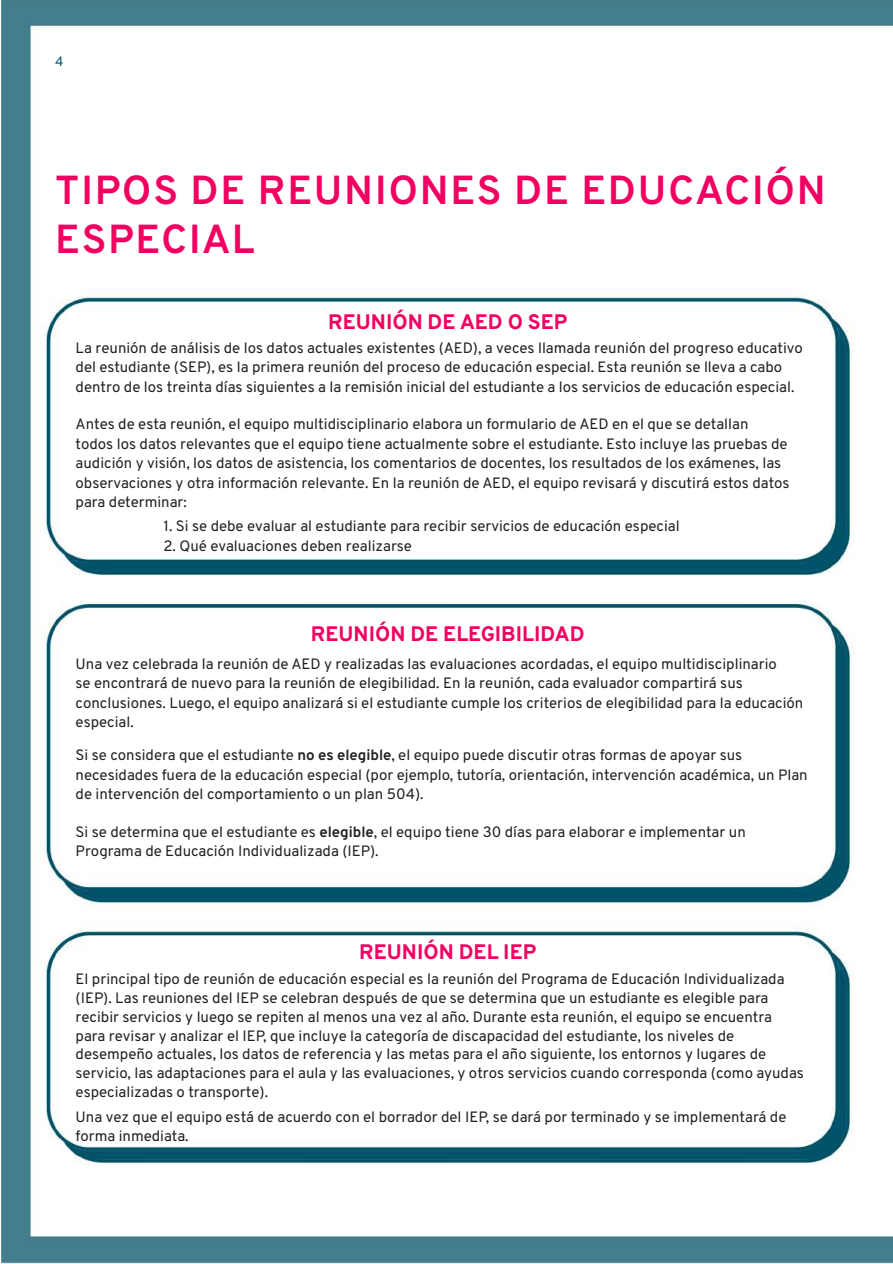
<style>
.page{position:relative;width:893px;height:1264px;background:#fff}
.page>*{position:absolute;margin:0;border:0;box-sizing:border-box;transform-origin:0 0}
.t1{font:700 40.5px/48.6px "Overpass";letter-spacing:.04em;color:#f20061}
.t2{font:800 21px "Overpass";color:#f20061}
.t3{font:15px/19.5px "Overpass";color:#231f20}
.t4{font:13.5px "Overpass";color:#005269}
.s1{font-weight:700}
</style>
<div class="page">
<img style="left:1px;top:0;width:891px;height:1263px">
<p class="t4" style="left:55px;top:53px;width:10px">4</p>
<h1 class="t1" style="left:55px;top:166px;width:771px">TIPOS DE REUNIONES DE EDUCACIÓN<br>ESPECIAL</h1>
<h2 class="t2" style="left:328px;top:308px;width:240px">REUNIÓN DE AED O SEP</h2>
<p class="t3" style="left:76px;top:338px;width:728px">La reunión de análisis de los datos actuales existentes (AED), a veces llamada reunión del progreso educativo del estudiante (SEP), es la primera reunión del proceso de educación especial. Esta reunión se lleva a cabo dentro de los treinta días siguientes a la remisión inicial del estudiante a los servicios de educación especial.</p>
<p class="t3" style="left:76px;top:414px;width:715px">Antes de esta reunión, el equipo multidisciplinario elabora un formulario de AED en el que se detallan todos los datos relevantes que el equipo tiene actualmente sobre el estudiante. Esto incluye las pruebas de audición y visión, los datos de asistencia, los comentarios de docentes, los resultados de los exámenes, las observaciones y otra información relevante. En la reunión de AED, el equipo revisará y discutirá estos datos para determinar:</p>
<p class="t3" style="left:163px;top:516px;width:517px">1. Si se debe evaluar al estudiante para recibir servicios de educación especial</p>
<p class="t3" style="left:163px;top:536px;width:250px">2. Qué evaluaciones deben realizarse</p>
<h2 class="t2" style="left:311px;top:621px;width:275px">REUNIÓN DE ELEGIBILIDAD</h2>
<p class="t3" style="left:76px;top:654px;width:729px">Una vez celebrada la reunión de AED y realizadas las evaluaciones acordadas, el equipo multidisciplinario<br>se encontrará de nuevo para la reunión de elegibilidad. En la reunión, cada evaluador compartirá sus conclusiones. Luego, el equipo analizará si el estudiante cumple los criterios de elegibilidad para la educación especial.</p>
<p class="t3" style="left:76px;top:745px;width:733px">Si se considera que el estudiante <span class="s1">no es elegible</span>, el equipo puede discutir otras formas de apoyar sus necesidades fuera de la educación especial (por ejemplo, tutoría, orientación, intervención académica, un Plan de intervención del comportamiento o un plan 504).</p>
<p class="t3" style="left:76px;top:822px;width:671px">Si se determina que el estudiante es <span class="s1">elegible</span>, el equipo tiene 30 días para elaborar e implementar un<br>Programa de Educación Individualizada (IEP).</p>
<h2 class="t2" style="left:359px;top:938px;width:178px">REUNIÓN DEL IEP</h2>
<p class="t3" style="left:76px;top:969px;width:729px;line-height:18.8px">El principal tipo de reunión de educación especial es la reunión del Programa de Educación Individualizada (IEP). Las reuniones del IEP se celebran después de que se determina que un estudiante es elegible para recibir servicios y luego se repiten al menos una vez al año. Durante esta reunión, el equipo se encuentra para revisar y analizar el IEP, que incluye la categoría de discapacidad del estudiante, los niveles de desempeño actuales, los datos de referencia y las metas para el año siguiente, los entornos y lugares de servicio, las adaptaciones para el aula y las evaluaciones, y otros servicios cuando corresponda (como ayudas especializadas o transporte).</p>
<p class="t3" style="left:76px;top:1107px;width:712px;line-height:18.8px">Una vez que el equipo está de acuerdo con el borrador del IEP, se dará por terminado y se implementará de forma inmediata.</p>
</div>
